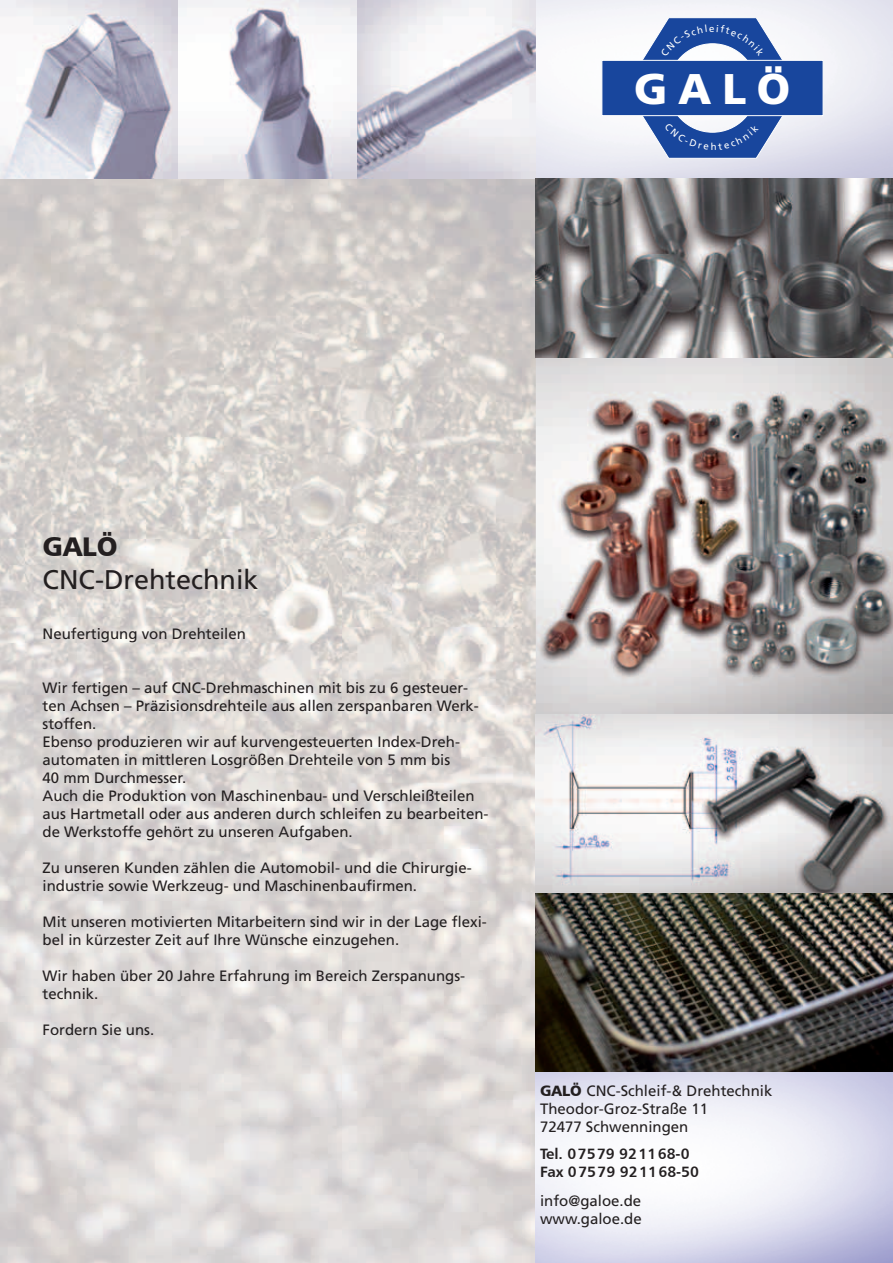
<style>
.page{position:relative;width:893px;height:1263px;background:#fff}
.page>*{position:absolute;margin:0;border:0;box-sizing:border-box;transform-origin:0 0}
.t1{font:900 42.9px "Frutiger LT";color:#fff}
.t2{font:27px "Frutiger LT Std";color:#231f20}
.t3{font:27px "Humanist 777 BT Black B";color:#231f20}
.t4{font:15px/18px "Frutiger LT Std";color:#231f20}
.t5{font:15px/18px "Humanist 777 BT Bold B";color:#231f20}
.s1{font-family:"Humanist 777 BT Black B"}
</style>
<div class="page">
<img style="left:0;top:0;width:893px;height:1263px">
<div style="left:601px;top:60px;width:222px;height:56px;background:#18469d;border:1px solid #fff"></div>
<svg style="left:624px;top:17px;width:177px;height:142px"></svg>
<h1 class="t1" style="left:634px;top:63px;width:158px">GALÖ</h1>
<h2 class="t3" style="left:43px;top:529px;width:77px">GALÖ</h2>
<h2 class="t2" style="left:43px;top:563px;width:218px">CNC-Drehtechnik</h2>
<p class="t4" style="left:43px;top:625px;width:205px">Neufertigung von Drehteilen</p>
<p class="t4" style="left:43px;top:679px;width:447px">Wir fertigen – auf CNC-Drehmaschinen mit bis zu 6 gesteuer&shy;ten Achsen – Präzisionsdrehteile aus allen zerspanbaren Werk&shy;stoffen.<br>Ebenso produzieren wir auf kurvengesteuerten Index-Dreh&shy;automaten in mittleren Losgrößen Drehteile von 5 mm bis<br>40 mm Durchmesser.<br>Auch die Produktion von Maschinenbau- und Verschleißteilen aus Hartmetall oder aus anderen durch schleifen zu bearbeiten&shy;de Werkstoffe gehört zu unseren Aufgaben.</p>
<p class="t4" style="left:43px;top:859px;width:431px">Zu unseren Kunden zählen die Automobil- und die Chirurgie&shy;industrie sowie Werkzeug- und Maschinenbaufirmen.</p>
<p class="t4" style="left:43px;top:913px;width:446px">Mit unseren motivierten Mitarbeitern sind wir in der Lage flexi&shy;bel in kürzester Zeit auf Ihre Wünsche einzugehen.</p>
<p class="t4" style="left:43px;top:967px;width:424px">Wir haben über 20 Jahre Erfahrung im Bereich Zerspanungs&shy;technik.</p>
<p class="t4" style="left:43px;top:1021px;width:113px">Fordern Sie uns.</p>
<p class="t4" style="left:540px;top:1082px;width:234px"><span class="s1">GALÖ</span> CNC-Schleif-&amp; Drehtechnik<br>Theodor-Groz-Straße 11<br>72477 Schwenningen</p>
<p class="t5" style="left:540px;top:1144px;width:161px">Tel. 07579 921168-0<br>Fax 07579 921168-50</p>
<p class="t4" style="left:540px;top:1191px;width:103px">info@galoe.de www.galoe.de</p>
</div>
